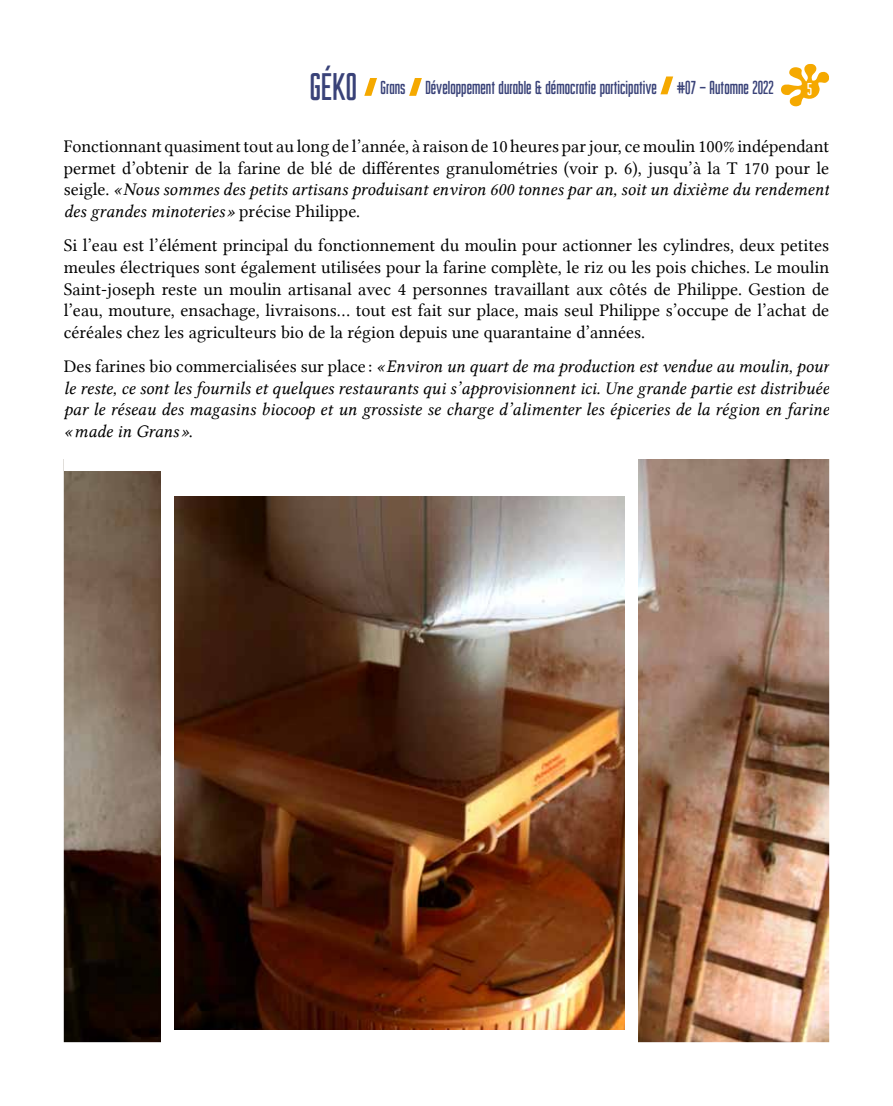
<style>
.page{position:relative;width:893px;height:1106px;background:#fff}
.page>*{position:absolute;margin:0;border:0;box-sizing:border-box;transform-origin:0 0}
.t1{font:19.5px "Sturkopf";color:#394278}
.t2{font:18px/21.6px "Lin Libertine";color:#000}
.t3{font:18px/21.6px "Lin Libertine I";color:#000}
.t4{font:18px "Sturkopf";color:#fff}
.s1{font-size:40.05px}
.s2{font-family:"Lin Libertine"}
</style>
<div class="page">
<img style="left:63px;top:64px;width:767px;height:979px">
<svg style="left:364px;top:78px;width:13px;height:18px"></svg>
<svg style="left:409px;top:78px;width:13px;height:18px"></svg>
<svg style="left:660px;top:76px;width:13px;height:18px"></svg>
<p class="t1" style="left:310px;top:77px;width:465px"><span class="s1">GÉKO</span> Grans Développement durable &amp; démocratie participative #07 – Automne 2022</p>
<p class="t4" style="left:807px;top:79px;width:7px">5</p>
<p class="t2" style="left:64px;top:136px;width:767px">Fonctionnant quasiment tout au long de l’année, à raison de 10 heures par jour, ce moulin 100% indépendant permet d’obtenir de la farine de blé de différentes granulométries (voir p. 6), jusqu’à la T 170 pour le</p>
<p class="t3" style="left:64px;top:179px;width:767px"><span class="s2">seigle.</span> « Nous sommes des petits artisans produisant environ 600 tonnes par an, soit un dixième du rendement des grandes minoteries » <span class="s2">précise Philippe.</span></p>
<p class="t2" style="left:64px;top:235px;width:767px;text-align:justify">Si l’eau est l’élément principal du fonctionnement du moulin pour actionner les cylindres, deux petites meules électriques sont également utilisées pour la farine complète, le riz ou les pois chiches. Le moulin Saint-joseph reste un moulin artisanal avec 4 personnes travaillant aux côtés de Philippe. Gestion de l’eau, mouture, ensachage, livraisons… tout est fait sur place, mais seul Philippe s’occupe de l’achat de céréales chez les agriculteurs bio de la région depuis une quarantaine d’années.</p>
<p class="t3" style="left:64px;top:356px;width:767px;text-align:justify"><span class="s2">Des farines bio commercialisées sur place :</span> « Environ un quart de ma production est vendue au moulin, pour le reste, ce sont les fournils et quelques restaurants qui s’approvisionnent ici. Une grande partie est distribuée par le réseau des magasins biocoop et un grossiste se charge d’alimenter les épiceries de la région en farine « made in Grans »<span class="s2">.</span></p>
</div>
